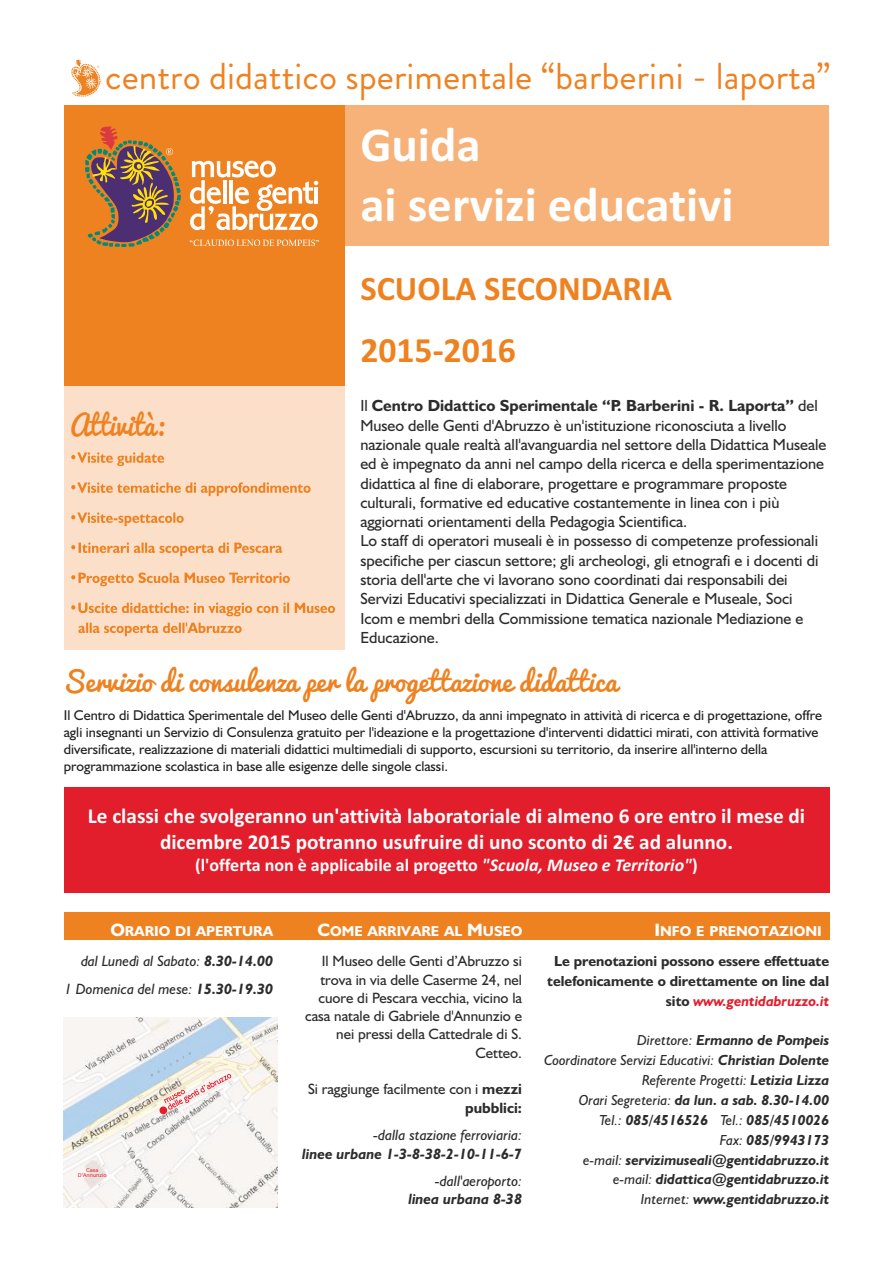
<style>
.page{position:relative;width:893px;height:1263px;background:#fff}
.page>*{position:absolute;margin:0;border:0;box-sizing:border-box;transform-origin:0 0}
.t1{font:700 49.05px/59.8px "Calibri";color:#fefefe}
.t2{font:37.5px "Brandon Grotesque";color:#ee8220}
.t3{font:700 35.7px "Calibri";color:#ee8220}
.t4{font:700 34.5px "Calibri";color:#ee8220}
.t5{font:28.35px "Pacifico";color:#ee8220;scale:.89 1}
.t6{font:27px "Pacifico";color:#ee8220}
.t7{font:700 21.3px/26px "Calibri";color:#fefefe}
.t8{font:700 18px "Calibri";color:#fefefe}
.t9{font:16.2px/19.4px "Humanist 521 BT";color:#2d2b2d}
.t10{font:15px/18.3px "Humanist 521 BT";color:#2d2b2d;text-align:right}
.t11{font:italic 15px/28px "Humanist 521 BT";color:#2d2b2d;text-align:right}
.t12{font:italic 700 15px "Humanist 521 BT";color:#2d2b2d}
.t13{font:italic 700 14.7px/19.8px "Humanist 521 BT";color:#2d2b2d;text-align:right}
.t14{font:700 14.7px/19.8px "Humanist 521 BT";color:#2d2b2d;text-align:right}
.t15{font:700 14.4px "Humanist 521 BT";color:#fefefe}
.t16{font:14.25px/17px "Humanist 521 BT";color:#202121}
.t17{font:5.1px/4.8px "Verdana";color:#e21d2c;text-align:center}
.s1{font-weight:700}
.s2{font-style:italic}
.s3{font-size:18px}
.s4{font-style:italic;color:#e21d2c}
.s5{font-weight:400}
</style>
<div class="page">
<div style="left:64px;top:386px;width:280px;height:264px;background:#fcdfc8"></div>
<div style="left:344px;top:105px;width:485px;height:140px;background:#f6b279"></div>
<div style="left:64px;top:105px;width:280px;height:281px;background:#ee8220"></div>
<svg style="left:190px;top:239px;width:129px;height:7px"></svg>
<svg style="left:190px;top:161px;width:128px;height:69px"></svg>
<svg style="left:85px;top:126px;width:96px;height:121px"></svg>
<svg style="left:71px;top:60px;width:30px;height:37px"></svg>
<svg style="left:71px;top:452px;width:264px;height:164px"></svg>
<svg style="left:78px;top:622px;width:164px;height:14px"></svg>
<div style="left:64px;top:913px;width:765px;height:27px;background:#ee8220"></div>
<img style="left:64px;top:1017px;width:214px;height:191px">
<div style="left:160px;top:1106px;width:7px;height:8px;background:#e21d2c;border-radius:50%"></div>
<svg style="left:164px;top:1073px;width:68px;height:37px"></svg>
<div style="left:64px;top:787px;width:765px;height:105px;background:#e21d2c"></div>
<h2 class="t2" style="left:105px;top:63px;width:727px">centro didattico sperimentale “barberini - laporta”</h2>
<h1 class="t1" style="left:360px;top:119px;width:375px">Guida<br>ai servizi educativi</h1>
<h3 class="t5" style="left:70px;top:409px;width:108px">Attività:</h3>
<h3 class="t4" style="left:360px;top:274px;width:313px">SCUOLA SECONDARIA</h3>
<h3 class="t3" style="left:360px;top:335px;width:157px">2015-2016</h3>
<p class="t9" style="left:360px;top:397px;width:467px">Il <span class="s1">Centro Didattico Sperimentale “P. Barberini - R. Laporta”</span> del Museo delle Genti d'Abruzzo è un'istituzione riconosciuta a livello nazionale quale realtà all'avanguardia nel settore della Didattica Museale ed è impegnato da anni nel campo della ricerca e della sperimentazione didattica al fine di elaborare, progettare e programmare proposte culturali, formative ed educative costantemente in linea con i più aggiornati orientamenti della Pedagogia Scientifica.<br>Lo staff di operatori museali è in possesso di competenze professionali specifiche per ciascun settore; gli archeologi, gli etnografi e i docenti di storia dell'arte che vi lavorano sono coordinati dai responsabili dei Servizi Educativi specializzati in Didattica Generale e Museale, Soci Icom e membri della Commissione tematica nazionale Mediazione e Educazione.</p>
<h3 class="t6" style="left:63px;top:667px;width:556px">Servizio di consulenza per la progettazione didattica</h3>
<p class="t16" style="left:64px;top:708px;width:760px">Il Centro di Didattica Sperimentale del Museo delle Genti d'Abruzzo, da anni impegnato in attività di ricerca e di progettazione, offre agli insegnanti un Servizio di Consulenza gratuito per l'ideazione e la progettazione d'interventi didattici mirati, con attività formative diversificate, realizzazione di materiali didattici multimediali di supporto, escursioni su territorio, da inserire all'interno della programmazione scolastica in base alle esigenze delle singole classi.</p>
<h3 class="t7" style="left:589px;top:804px;width:232px;text-indent:-515px">Le classi che svolgeranno almeno un'attività did ttica entro il mes di dicembre 2015 .</h3>
<p class="t8" style="left:101px;top:858px;width:693px">(l'offerta non è applicabile per i servizi di visite guidate e per il prog tto Il Museo va a scuola)</p>
<h3 class="t7" style="left:88px;top:804px;width:719px;text-align:center">Le classi che svolgeranno un'attività laboratoriale di almeno 6 ore entro il mese di dicembre 2015 potranno usufruire di uno sconto di 2€ ad alunno.</h3>
<p class="t8" style="left:195px;top:858px;width:504px">(l'offerta non è applicabile al progetto <span class="s2">"Scuola, Museo e Territorio"</span>)</p>
<p class="t15" style="left:110px;top:925px;width:164px"><span class="s3">O</span>RARIO DI APERTURA</p>
<p class="t15" style="left:317px;top:925px;width:206px"><span class="s3">C</span>OME ARRIVARE AL <span class="s3">M</span>USEO</p>
<p class="t15" style="left:654px;top:925px;width:169px"><span class="s3">I</span>NFO E PRENOTAZIONI</p>
<p class="t10" style="left:305px;top:953px;width:218px">Il Museo delle Genti d’Abruzzo si trova in via delle Caserme 24, nel cuore di Pescara vecchia, vicino la casa natale di Gabriele d'Annunzio e nei pressi della Cattedrale di S.<br>Cetteo.</p>
<p class="t10" style="left:308px;top:1081px;width:216px">Si raggiunge facilmente con i <span class="s1">mezzi pubblici:</span></p>
<p class="t11" style="left:373px;top:1122px;width:150px">-dalla stazione ferroviaria:</p>
<p class="t12" style="left:302px;top:1147px;width:221px">linee urbane 1-3-8-38-2-10-11-6-7</p>
<p class="t11" style="left:435px;top:1168px;width:89px">-dall'aeroporto:</p>
<p class="t12" style="left:408px;top:1193px;width:115px">linea urbana 8-38</p>
<p class="t14" style="left:547px;top:952px;width:283px">Le prenotazioni possono essere effettuate telefonicamente o direttamente on line dal sito <span class="s4">www.gentidabruzzo.it</span></p>
<p class="t13" style="left:544px;top:1032px;width:286px"><span class="s5">Direttore:</span> Ermanno de Pompeis<br><span class="s5">Coordinatore Servizi Educativi:</span> Christian Dolente <span class="s5">Referente Progetti:</span> Letizia Lizza<br><span class="s5">Orari Segreteria:</span> da lun. a sab. 8.30-14.00<br><span class="s5">Tel.:</span> 085/4516526 <span class="s5">Tel.:</span> 085/4510026<br><span class="s5">Fax:</span> 085/9943173<br><span class="s5">e-mail:</span> servizimuseali@gentidabruzzo.it <span class="s5">e-mail:</span> didattica@gentidabruzzo.it<br><span class="s5">Internet:</span> www.gentidabruzzo.it</p>
<p class="t11" style="left:65px;top:948px;width:210px">dal Lunedì al Sabato: <span class="s1">8.30-14.00<br></span>1 Domenica del mese: <span class="s1">15.30-19.30</span></p>
<p class="t17" style="left:78px;top:1168px;width:30px">Casa<br>D’Annunzio</p>
</div>
